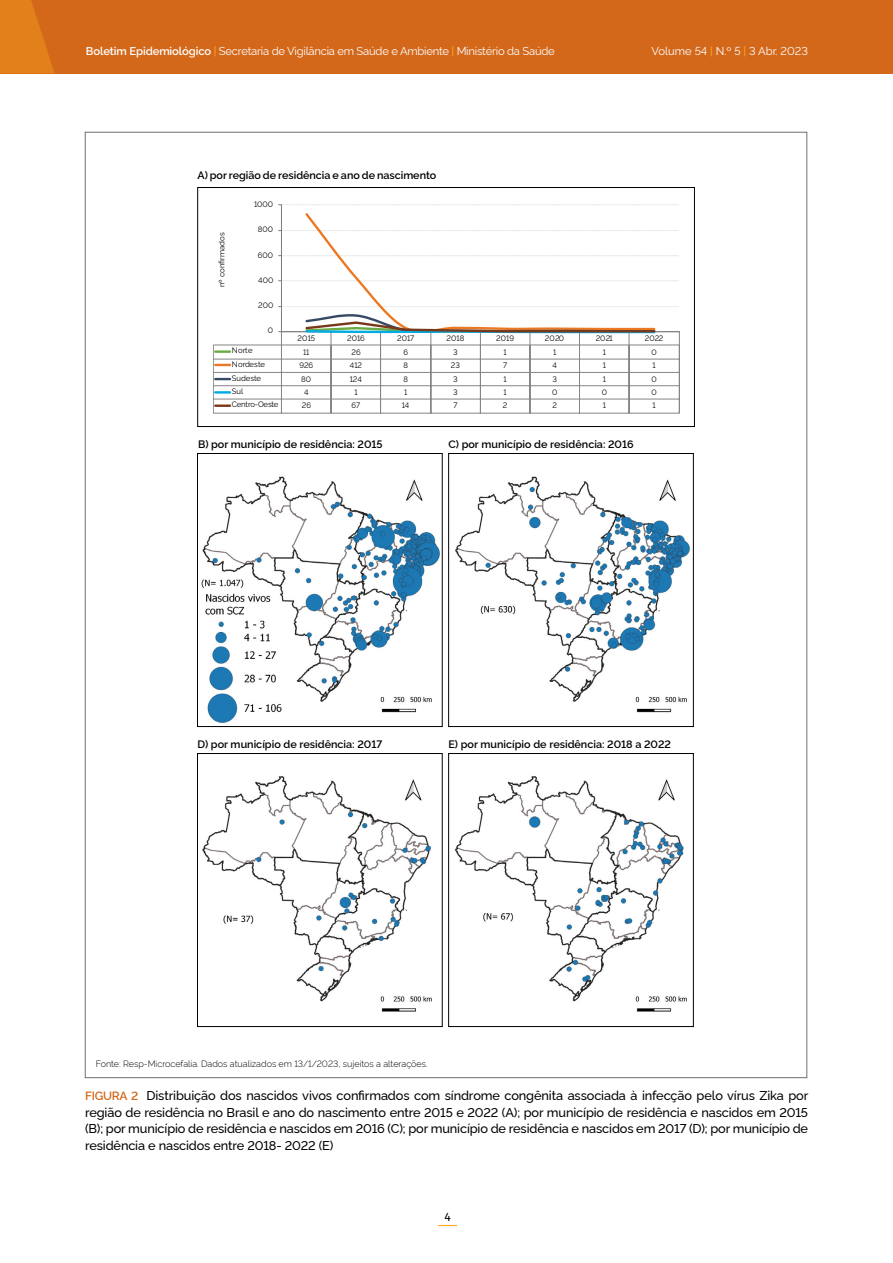
<style>
.page{position:relative;width:893px;height:1263px;background:#fff}
.page>*{position:absolute;margin:0;border:0;box-sizing:border-box;transform-origin:0 0}
.Titulo_tabela_quadro{font:500 12.75px/16.5px "Rawline";letter-spacing:-.01em;color:#000;text-align:justify}
.t1{font:12px "Fira Sans";color:#000}
.t2{font:11.25px "Rawline";letter-spacing:-.02em;color:#fff}
.t3{font:11.25px "Rawline";color:#fff}
.Texto_miolo{font:600 10.8px "Rawline";color:#000}
.Fonte{font:300 9px "Rawline";color:#000}
.t4{font:7.8px "Rawline";letter-spacing:.005em;color:#000001}
.t5{font:7.8px "Rawline";letter-spacing:-.025em;color:#000001}
.s1{font-weight:600}
.s2{font-weight:500;color:#faa61a}
.s3{font-weight:600;font-size:12px;color:#d3681b}
</style>
<div class="page">
<div style="left:0;top:0;width:893px;height:74px;background:#d3681b"></div>
<svg style="left:438px;top:1225px;width:19px;height:1px"></svg>
<svg style="left:0;top:0;width:54px;height:74px"></svg>
<hr style="left:281px;top:205px;width:1px;height:127px;background:#7b7b7b">
<svg style="left:278px;top:204px;width:401px;height:1px"></svg>
<svg style="left:278px;top:230px;width:401px;height:1px"></svg>
<svg style="left:278px;top:255px;width:401px;height:1px"></svg>
<svg style="left:278px;top:280px;width:401px;height:1px"></svg>
<svg style="left:278px;top:306px;width:401px;height:1px"></svg>
<hr style="left:281px;top:331px;width:398px;height:1px;background:#848585">
<hr style="left:213px;top:345px;width:466px;height:1px;background:#848585">
<hr style="left:213px;top:359px;width:466px;height:1px;background:#848585">
<hr style="left:213px;top:372px;width:466px;height:1px;background:#848585">
<hr style="left:213px;top:385px;width:466px;height:1px;background:#848585">
<svg style="left:679px;top:332px;width:1px;height:81px"></svg>
<svg style="left:278px;top:331px;width:4px;height:82px"></svg>
<hr style="left:213px;top:413px;width:466px;height:1px;background:#848585">
<svg style="left:213px;top:345px;width:17px;height:68px"></svg>
<hr style="left:213px;top:399px;width:466px;height:1px;background:#848585">
<hr style="left:215px;top:404px;width:15px;height:3px;background:#793819">
<svg style="left:303px;top:213px;width:354px;height:120px"></svg>
<svg style="left:304px;top:314px;width:353px;height:99px"></svg>
<img style="left:197px;top:453px;width:497px;height:575px">
<div style="left:197px;top:187px;width:498px;height:240px;border:1px solid #000"></div>
<div style="left:197px;top:453px;width:245px;height:274px;border:1px solid #000"></div>
<div style="left:197px;top:753px;width:245px;height:274px;border:1px solid #000"></div>
<div style="left:448px;top:453px;width:246px;height:274px;border:1px solid #000"></div>
<div style="left:448px;top:753px;width:246px;height:274px;border:1px solid #000"></div>
<p class="t2" style="left:86px;top:42px;width:470px"><span class="s1">Boletim Epidemiológico</span> <span class="s2">|</span> Secretaria de Vigilância em Saúde e Ambiente <span class="s2">|</span> Ministério da Saúde</p>
<p class="t3" style="left:651px;top:43px;width:158px">Volume 54 <span class="s2">|</span> N.º 5 <span class="s2">|</span> 3 Abr. 2023</p>
<p class="Texto_miolo" style="left:197px;top:167px;width:240px">A) por região de residência e ano de nascimento</p>
<p class="t4" style="left:215px;top:287px;width:57px;rotate:-90deg">nº confirmados</p>
<p class="t4" style="left:254px;top:198px;width:21px">1000</p>
<p class="t4" style="left:258px;top:223px;width:17px">800</p>
<p class="t4" style="left:258px;top:249px;width:17px">600</p>
<p class="t4" style="left:258px;top:274px;width:17px">400</p>
<p class="t4" style="left:258px;top:299px;width:17px">200</p>
<p class="t4" style="left:268px;top:324px;width:7px">0</p>
<p class="t4" style="left:298px;top:332px;width:19px">2015</p>
<p class="t4" style="left:347px;top:332px;width:19px">2016</p>
<p class="t4" style="left:397px;top:332px;width:19px">2017</p>
<p class="t4" style="left:447px;top:332px;width:19px">2018</p>
<p class="t4" style="left:496px;top:332px;width:19px">2019</p>
<p class="t4" style="left:545px;top:332px;width:21px">2020</p>
<p class="t4" style="left:596px;top:332px;width:19px">2021</p>
<p class="t4" style="left:645px;top:332px;width:20px">2022</p>
<p class="t4" style="left:232px;top:344px;width:22px">Norte</p>
<p class="t4" style="left:303px;top:346px;width:8px">11</p>
<p class="t4" style="left:351px;top:346px;width:11px">26</p>
<p class="t4" style="left:403px;top:346px;width:6px">6</p>
<p class="t4" style="left:453px;top:346px;width:6px">3</p>
<p class="t4" style="left:503px;top:346px;width:5px">1</p>
<p class="t4" style="left:553px;top:346px;width:5px">1</p>
<p class="t4" style="left:603px;top:346px;width:5px">1</p>
<p class="t4" style="left:651px;top:346px;width:7px">0</p>
<p class="t4" style="left:232px;top:358px;width:35px">Nordeste</p>
<p class="t4" style="left:299px;top:359px;width:15px">926</p>
<p class="t4" style="left:350px;top:359px;width:14px">412</p>
<p class="t4" style="left:403px;top:359px;width:6px">8</p>
<p class="t4" style="left:451px;top:359px;width:11px">23</p>
<p class="t4" style="left:503px;top:359px;width:6px">7</p>
<p class="t4" style="left:552px;top:359px;width:6px">4</p>
<p class="t4" style="left:603px;top:359px;width:5px">1</p>
<p class="t4" style="left:652px;top:359px;width:5px">1</p>
<p class="t4" style="left:232px;top:372px;width:31px">Sudeste</p>
<p class="t4" style="left:301px;top:373px;width:11px">80</p>
<p class="t4" style="left:350px;top:373px;width:14px">124</p>
<p class="t4" style="left:403px;top:373px;width:6px">8</p>
<p class="t4" style="left:453px;top:373px;width:6px">3</p>
<p class="t4" style="left:503px;top:373px;width:5px">1</p>
<p class="t4" style="left:552px;top:373px;width:6px">3</p>
<p class="t4" style="left:603px;top:373px;width:5px">1</p>
<p class="t4" style="left:651px;top:373px;width:7px">0</p>
<p class="t4" style="left:232px;top:385px;width:13px">Sul</p>
<p class="t4" style="left:304px;top:386px;width:6px">4</p>
<p class="t4" style="left:354px;top:386px;width:5px">1</p>
<p class="t4" style="left:404px;top:386px;width:5px">1</p>
<p class="t4" style="left:453px;top:386px;width:6px">3</p>
<p class="t4" style="left:503px;top:386px;width:5px">1</p>
<p class="t4" style="left:552px;top:386px;width:7px">0</p>
<p class="t4" style="left:602px;top:386px;width:7px">0</p>
<p class="t4" style="left:651px;top:386px;width:7px">0</p>
<p class="t5" style="left:232px;top:398px;width:48px">Centro-Oeste</p>
<p class="t4" style="left:302px;top:399px;width:11px">26</p>
<p class="t4" style="left:352px;top:399px;width:10px">67</p>
<p class="t4" style="left:402px;top:399px;width:9px">14</p>
<p class="t4" style="left:453px;top:399px;width:6px">7</p>
<p class="t4" style="left:503px;top:399px;width:6px">2</p>
<p class="t4" style="left:552px;top:399px;width:6px">2</p>
<p class="t4" style="left:603px;top:399px;width:5px">1</p>
<p class="t4" style="left:652px;top:399px;width:5px">1</p>
<p class="Texto_miolo" style="left:198px;top:436px;width:186px">B) por município de residência: 2015</p>
<p class="Texto_miolo" style="left:448px;top:436px;width:187px">C) por município de residência: 2016</p>
<p class="Texto_miolo" style="left:197px;top:735px;width:186px">D) por município de residência: 2017</p>
<p class="Texto_miolo" style="left:448px;top:735px;width:224px">E) por município de residência: 2018 a 2022</p>
<p class="Fonte" style="left:96px;top:1057px;width:334px">Fonte: Resp-Microcefalia. Dados atualizados em 13/1/2023, sujeitos a alterações.</p>
<p class="Titulo_tabela_quadro" style="left:85px;top:1086px;width:725px"><span class="s3">FIGURA 2</span> Distribuição dos nascidos vivos confirmados com síndrome congênita associada à infecção pelo vírus Zika por região de residência no Brasil e ano do nascimento entre 2015 e 2022 (A); por município de residência e nascidos em 2015 (B); por município de residência e nascidos em 2016 (C); por município de residência e nascidos em 2017 (D); por município de residência e nascidos entre 2018- 2022 (E)</p>
<p class="t1" style="left:444px;top:1207px;width:8px">4</p>
</div>
